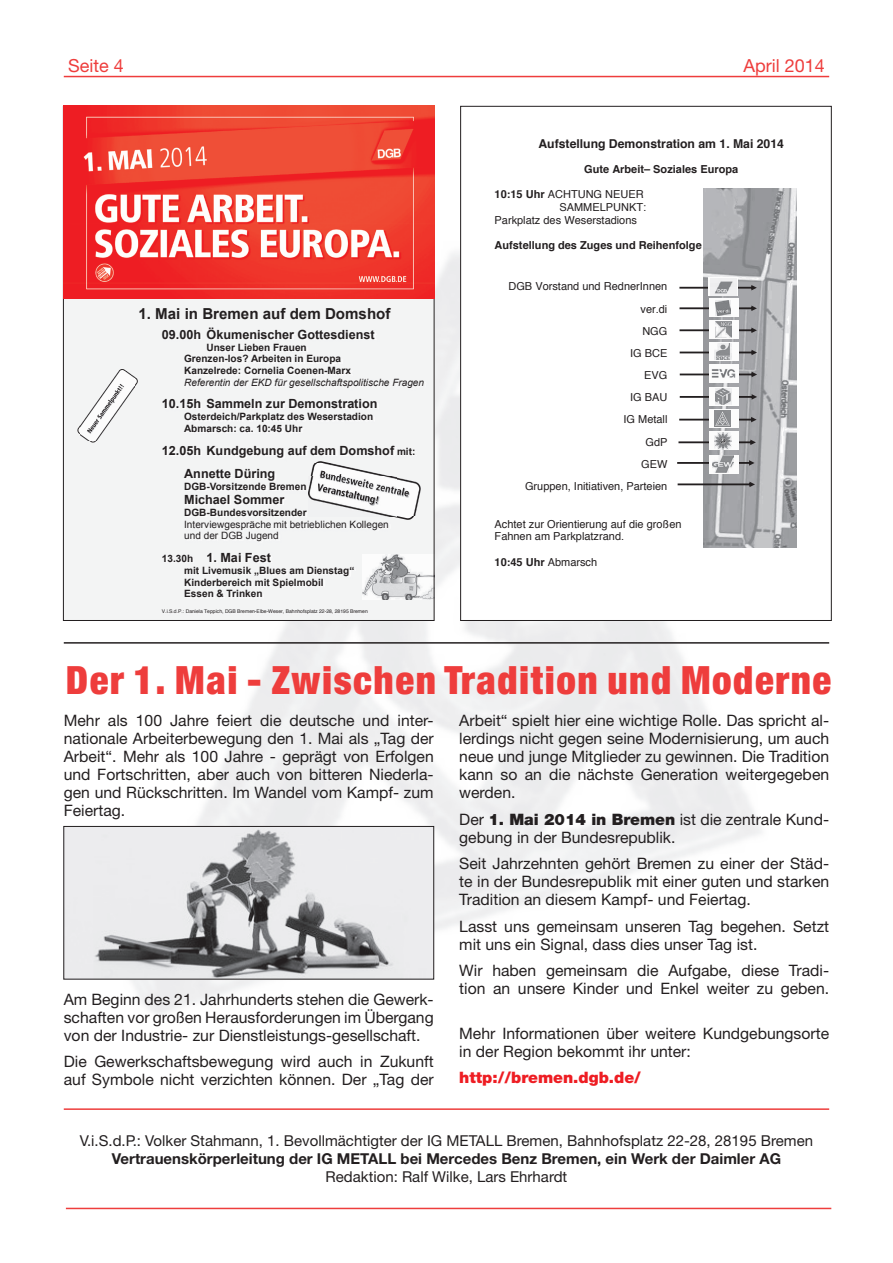
<style>
.page{position:relative;width:893px;height:1263px;background:#fff}
.page>*{position:absolute;margin:0;border:0;box-sizing:border-box;transform-origin:0 0}
.t1{font:900 condensed 39px "Helvetica Neue";letter-spacing:.04em;color:#ee3d3c}
.t2{font:18px "Helvetica Neue";color:#ee3d3c}
.t3{font:15.75px/18px "Helvetica Neue";color:#231f20}
.t4{font:900 15.75px "Helvetica Neue";color:#ee1d23}
.t5{font:700 15.15px "Arial";color:#231f20}
.t6{font:15px "Helvetica Neue";color:#231f20}
.t7{font:700 15px "Helvetica Neue";color:#231f20}
.t8{font:700 12.6px/23.2px "Arial";color:#231f20}
.t9{font:700 12.3px "Helvetica";color:#231f20}
.t10{font:10.95px/22.2px "Helvetica";color:#231f20}
.t11{font:700 10.95px "Helvetica";color:#231f20}
.t12{font:700 10.05px/11.6px "Arial";color:#231f20}
.t13{font:10.05px/11.7px "Arial";color:#231f20}
.t14{font:italic 10.05px "Arial";color:#231f20}
.t15{font:5.1px "Helvetica";letter-spacing:-.005em;color:#231f20}
.s1{font-size:10.05px}
.s2{font-weight:700}
.s3{font-weight:400}
.s4{font-weight:900}
</style>
<div class="page">
<img style="left:124px;top:242px;width:637px;height:773px">
<hr style="left:64px;top:76px;width:765px;height:1px;background:#ee3d3c">
<hr style="left:64px;top:1108px;width:765px;height:2px;background:#ee3d3c">
<hr style="left:64px;top:642px;width:765px;height:2px;background:#231f20">
<hr style="left:66px;top:1208px;width:765px;height:1px;background:#ee3d3c">
<img style="left:65px;top:828px;width:367px;height:149px">
<div style="left:63px;top:826px;width:371px;height:153px;border:1px solid #231f20"></div>
<div style="left:65px;top:299px;width:367px;height:320px;background:#f3f4f4"></div>
<div style="left:157px;top:324px;width:275px;height:295px;background:#f3f4f4"></div>
<svg style="left:77px;top:369px;width:61px;height:73px"></svg>
<img style="left:420px;top:463px;width:6px;height:52px">
<svg style="left:308px;top:461px;width:112px;height:59px"></svg>
<img style="left:363px;top:554px;width:69px;height:45px">
<div style="left:461px;top:106px;width:370px;height:514px;background:#fff"></div>
<img style="left:704px;top:189px;width:93px;height:359px">
<svg style="left:679px;top:285px;width:78px;height:5px"></svg>
<svg style="left:679px;top:306px;width:78px;height:5px"></svg>
<svg style="left:679px;top:328px;width:78px;height:5px"></svg>
<svg style="left:680px;top:350px;width:77px;height:5px"></svg>
<svg style="left:680px;top:372px;width:77px;height:5px"></svg>
<svg style="left:680px;top:394px;width:77px;height:6px"></svg>
<svg style="left:679px;top:417px;width:78px;height:5px"></svg>
<svg style="left:678px;top:440px;width:78px;height:5px"></svg>
<svg style="left:677px;top:460px;width:77px;height:6px"></svg>
<svg style="left:678px;top:482px;width:77px;height:5px"></svg>
<div style="left:709px;top:278px;width:29px;height:18px;background:#f0f0f1"></div>
<svg style="left:709px;top:298px;width:29px;height:19px"></svg>
<svg style="left:709px;top:320px;width:29px;height:19px"></svg>
<svg style="left:709px;top:342px;width:29px;height:19px"></svg>
<div style="left:709px;top:364px;width:29px;height:19px;background:#fcfcfc"></div>
<div style="left:709px;top:387px;width:29px;height:19px;background:#fcfcfc"></div>
<svg style="left:709px;top:409px;width:29px;height:19px"></svg>
<div style="left:709px;top:431px;width:29px;height:19px;background:#fcfcfc"></div>
<div style="left:709px;top:455px;width:29px;height:19px;background:#fcfcfc"></div>
<img style="left:715px;top:281px;width:18px;height:13px">
<img style="left:716px;top:300px;width:14px;height:15px">
<img style="left:716px;top:322px;width:15px;height:16px">
<img style="left:715px;top:343px;width:16px;height:16px">
<img style="left:711px;top:369px;width:24px;height:9px">
<img style="left:715px;top:388px;width:17px;height:16px">
<img style="left:715px;top:410px;width:16px;height:16px">
<img style="left:714px;top:432px;width:18px;height:18px">
<img style="left:713px;top:455px;width:21px;height:18px">
<img style="left:63px;top:106px;width:371px;height:193px">
<p class="t2" style="left:68px;top:55px;width:57px">Seite 4</p>
<p class="t2" style="left:744px;top:55px;width:83px">April 2014</p>
<p class="t5" style="left:138px;top:304px;width:254px">1. Mai in Bremen auf dem Domshof</p>
<p class="t8" style="left:162px;top:323px;width:214px">09.00h Ökumenischer Gottesdienst</p>
<p class="t12" style="left:184px;top:342px;width:168px;text-indent:22px">Unser Lieben Frauen<br>Grenzen-los? Arbeiten in Europa<br>Kanzelrede: Cornelia Coenen-Marx</p>
<p class="t14" style="left:184px;top:376px;width:241px">Referentin der EKD für gesellschaftspolitische Fragen</p>
<p class="t8" style="left:162px;top:393px;width:217px">10.15h Sammeln zur Demonstration</p>
<p class="t12" style="left:184px;top:411px;width:191px">Osterdeich/Parkplatz des Weserstadion<br>Abmarsch: ca. 10:45 Uhr</p>
<p class="t8" style="left:184px;top:439px;width:233px;text-indent:-22px">12.05h Kundgebung auf dem Domshof <span class="s1">mit:<br></span>Annette Düring</p>
<p class="t12" style="left:184px;top:481px;width:124px">DGB-Vorsitzende Bremen</p>
<p class="t8" style="left:184px;top:488px;width:102px">Michael Sommer</p>
<p class="t12" style="left:184px;top:507px;width:124px">DGB-Bundesvorsitzender</p>
<p class="t13" style="left:184px;top:518px;width:206px">Interviewgespräche mit betrieblichen Kollegen und der DGB Jugend</p>
<p class="t8" style="left:162px;top:546px;width:111px"><span class="s1">13.30h</span> 1. Mai Fest</p>
<p class="t12" style="left:184px;top:565px;width:172px">mit Livemusik „Blues am Dienstag“<br>Kinderbereich mit Spielmobil<br>Essen &amp; Trinken</p>
<p class="t15" style="left:162px;top:607px;width:208px">V.i.S.d.P.: Daniela Teppich, DGB Bremen-Elbe-Weser, Bahnhofsplatz 22-28, 28195 Bremen</p>
<p class="t9" style="left:538px;top:133px;width:247px">Aufstellung Demonstration am 1. Mai 2014</p>
<p class="t11" style="left:584px;top:160px;width:155px">Gute Arbeit– Soziales Europa</p>
<p class="t10" style="left:495px;top:184px;width:151px"><span class="s2">10:15 Uhr</span> ACHTUNG NEUER</p>
<p class="t10" style="left:559px;top:196px;width:88px">SAMMELPUNKT:</p>
<p class="t10" style="left:495px;top:209px;width:144px">Parkplatz des Weserstadions</p>
<p class="t11" style="left:495px;top:236px;width:209px">Aufstellung des Zuges und Reihenfolge</p>
<p class="t10" style="left:508px;top:276px;width:161px;text-align:right">DGB Vorstand und RednerInnen ver.di<br>NGG<br>IG BCE<br>EVG<br>IG BAU<br>IG Metall<br>GdP<br>GEW<br>Gruppen, Initiativen, Parteien</p>
<p class="t10" style="left:495px;top:518px;width:188px;line-height:12.6px">Achtet zur Orientierung auf die großen<br>Fahnen am Parkplatzrand.</p>
<p class="t11" style="left:495px;top:553px;width:104px">10:45 Uhr <span class="s3">Abmarsch</span></p>
<h1 class="t1" style="left:66px;top:656px;width:767px">Der 1. Mai - Zwischen Tradition und Moderne</h1>
<p class="t3" style="left:64px;top:711px;width:371px;text-align:justify">Mehr als 100 Jahre feiert die deutsche und inter&shy;nationale Arbeiterbewegung den 1. Mai als „Tag der Arbeit“. Mehr als 100 Jahre - geprägt von Erfolgen und Fortschritten, aber auch von bitteren Niederla&shy;gen und Rückschritten. Im Wandel vom Kampf- zum Feiertag.</p>
<p class="t3" style="left:64px;top:990px;width:371px;text-align:justify">Am Beginn des 21. Jahrhunderts stehen die Gewerk&shy;schaften vor großen Herausforderungen im Übergang von der Industrie- zur Dienstleistungs-gesellschaft.</p>
<p class="t3" style="left:64px;top:1052px;width:371px">Die Gewerkschaftsbewegung wird auch in Zukunft auf Symbole nicht verzichten können. Der „Tag der</p>
<p class="t3" style="left:459px;top:711px;width:371px;text-align:justify">Arbeit“ spielt hier eine wichtige Rolle. Das spricht al&shy;lerdings nicht gegen seine Modernisierung, um auch neue und junge Mitglieder zu gewinnen. Die Tradition kann so an die nächste Generation weitergegeben werden.</p>
<p class="t3" style="left:459px;top:810px;width:371px">Der <span class="s4">1. Mai 2014 in Bremen</span> ist die zentrale Kund&shy;gebung in der Bundesrepublik.</p>
<p class="t3" style="left:459px;top:854px;width:371px;text-align:justify">Seit Jahrzehnten gehört Bremen zu einer der Städ&shy;te in der Bundesrepublik mit einer guten und starken Tradition an diesem Kampf- und Feiertag.</p>
<p class="t3" style="left:459px;top:917px;width:371px">Lasst uns gemeinsam unseren Tag begehen. Setzt mit uns ein Signal, dass dies unser Tag ist.</p>
<p class="t3" style="left:459px;top:962px;width:371px">Wir haben gemeinsam die Aufgabe, diese Tradi&shy;tion an unsere Kinder und Enkel weiter zu geben.</p>
<p class="t3" style="left:459px;top:1024px;width:371px">Mehr Informationen über weitere Kundgebungsorte in der Region bekommt ihr unter:</p>
<p class="t4" style="left:459px;top:1068px;width:183px">http://bremen.dgb.de/</p>
<p class="t6" style="left:80px;top:1132px;width:735px">V.i.S.d.P.: Volker Stahmann, 1. Bevollmächtigter der IG METALL Bremen, Bahnhofsplatz 22-28, 28195 Bremen</p>
<p class="t7" style="left:112px;top:1150px;width:671px">Vertrauenskörperleitung der IG METALL bei Mercedes Benz Bremen, ein Werk der Daimler AG</p>
<p class="t6" style="left:326px;top:1168px;width:243px">Redaktion: Ralf Wilke, Lars Ehrhardt</p>
</div>
